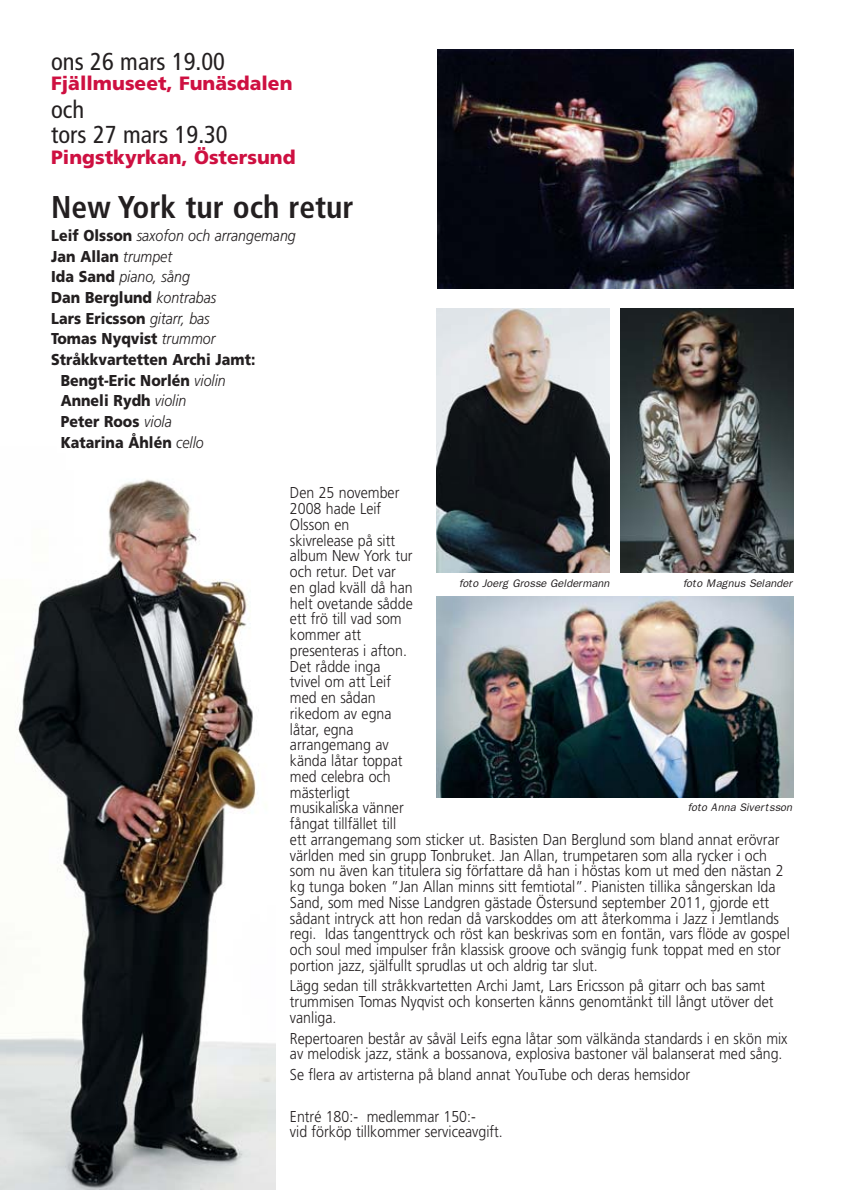
<style>
.page{position:relative;width:842px;height:1190px;background:#fff}
.page>*{position:absolute;margin:0;border:0;box-sizing:border-box;transform-origin:0 0}
.t1{font:700 condensed 31.5px "Frutiger";color:#231f20}
.t2{font:condensed 24.5px/24.5px "Frutiger";color:#231f20}
.t3{font:900 19.25px "Frutiger";color:#ce1041}
.t4{font:300 15.75px/15.8px "Frutiger";color:#231f20;scale:.9 1}
.t5{font:900 15.75px "Frutiger";color:#231f20;scale:.9 1}
.t6{font:italic 300 15.75px "Frutiger";color:#231f20;scale:.9 1}
.t7{font:italic 11.03px "Franklin Gothic";color:#231f20}
.s1{font-weight:900;font-style:normal}
.s2{font-weight:300;font-style:italic}
</style>
<div class="page">
<img style="left:0;top:479px;width:275px;height:711px">
<img style="left:436px;top:309px;width:174px;height:263px">
<img style="left:620px;top:308px;width:173px;height:264px">
<img style="left:438px;top:50px;width:355px;height:238px">
<img style="left:436px;top:596px;width:357px;height:201px">
<h2 class="t2" style="left:51px;top:51px;width:175px">ons 26 mars 19.00</h2>
<p class="t3" style="left:51px;top:76px;width:243px">Fjällmuseet, Funäsdalen</p>
<h2 class="t2" style="left:51px;top:100px;width:178px">och<br>tors 27 mars 19.30</h2>
<p class="t3" style="left:51px;top:149px;width:246px">Pingstkyrkan, Östersund</p>
<h1 class="t1" style="left:51px;top:194px;width:304px">New York tur och retur</h1>
<p class="t6" style="left:51px;top:229px;width:273px"><span class="s1">Leif Olsson</span> saxofon och arrangemang</p>
<p class="t5" style="left:51px;top:250px;width:136px">Jan Allan <span class="s2">trumpet</span></p>
<p class="t6" style="left:51px;top:270px;width:156px"><span class="s1">Ida Sand</span> piano, sång</p>
<p class="t5" style="left:51px;top:291px;width:185px">Dan Berglund <span class="s2">kontrabas</span></p>
<p class="t5" style="left:51px;top:312px;width:178px">Lars Ericsson <span class="s2">gitarr, bas</span></p>
<p class="t5" style="left:51px;top:333px;width:184px">Tomas Nyqvist <span class="s2">trummor</span></p>
<p class="t5" style="left:51px;top:353px;width:228px">Stråkkvartetten Archi Jamt:</p>
<p class="t5" style="left:61px;top:374px;width:185px">Bengt-Eric Norlén <span class="s2">violin</span></p>
<p class="t5" style="left:61px;top:395px;width:141px">Anneli Rydh <span class="s2">violin</span></p>
<p class="t5" style="left:61px;top:415px;width:125px">Peter Roos <span class="s2">viola</span></p>
<p class="t5" style="left:61px;top:436px;width:160px">Katarina Åhlén <span class="s2">cello</span></p>
<p class="t4" style="left:290px;top:486px;width:557px">Den 25 november<br>2008 hade Leif<br>Olsson en<br>skivrelease på sitt<br>album New York tur<br>och retur. Det var<br>en glad kväll då han<br>helt ovetande sådde<br>ett frö till vad som<br>kommer att<br>presenteras i afton.<br>Det rådde inga<br>tvivel om att Leif<br>med en sådan<br>rikedom av egna<br>låtar, egna<br>arrangemang av<br>kända låtar toppat<br>med celebra och<br>mästerligt<br>musikaliska vänner<br>fångat tillfället till<br>ett arrangemang som sticker ut. Basisten Dan Berglund som bland annat erövrar världen med sin grupp Tonbruket. Jan Allan, trumpetaren som alla rycker i och som nu även kan titulera sig författare då han i höstas kom ut med den nästan 2 kg tunga boken ”Jan Allan minns sitt femtiotal”. Pianisten tillika sångerskan Ida Sand, som med Nisse Landgren gästade Östersund september 2011, gjorde ett sådant intryck att hon redan då varskoddes om att återkomma i Jazz i Jemtlands regi. Idas tangenttryck och röst kan beskrivas som en fontän, vars flöde av gospel och soul med impulser från klassisk groove och svängig funk toppat med en stor portion jazz, själfullt sprudlas ut och aldrig tar slut.</p>
<p class="t4" style="left:290px;top:979px;width:539px">Lägg sedan till stråkkvartetten Archi Jamt, Lars Ericsson på gitarr och bas samt trummisen Tomas Nyqvist och konserten känns genomtänkt till långt utöver det vanliga.</p>
<p class="t4" style="left:290px;top:1032px;width:554px">Repertoaren består av såväl Leifs egna låtar som välkända standards i en skön mix av melodisk jazz, stänk a bossanova, explosiva bastoner väl balanserat med sång.</p>
<p class="t4" style="left:290px;top:1068px;width:446px">Se flera av artisterna på bland annat YouTube och deras hemsidor</p>
<p class="t4" style="left:290px;top:1109px;width:238px">Entré 180:- medlemmar 150:-<br>vid förköp tillkommer serviceavgift.</p>
<p class="t7" style="left:459px;top:579px;width:152px">foto Joerg Grosse Geldermann</p>
<p class="t7" style="left:683px;top:579px;width:111px">foto Magnus Selander</p>
<p class="t7" style="left:688px;top:804px;width:106px">foto Anna Sivertsson</p>
</div>
